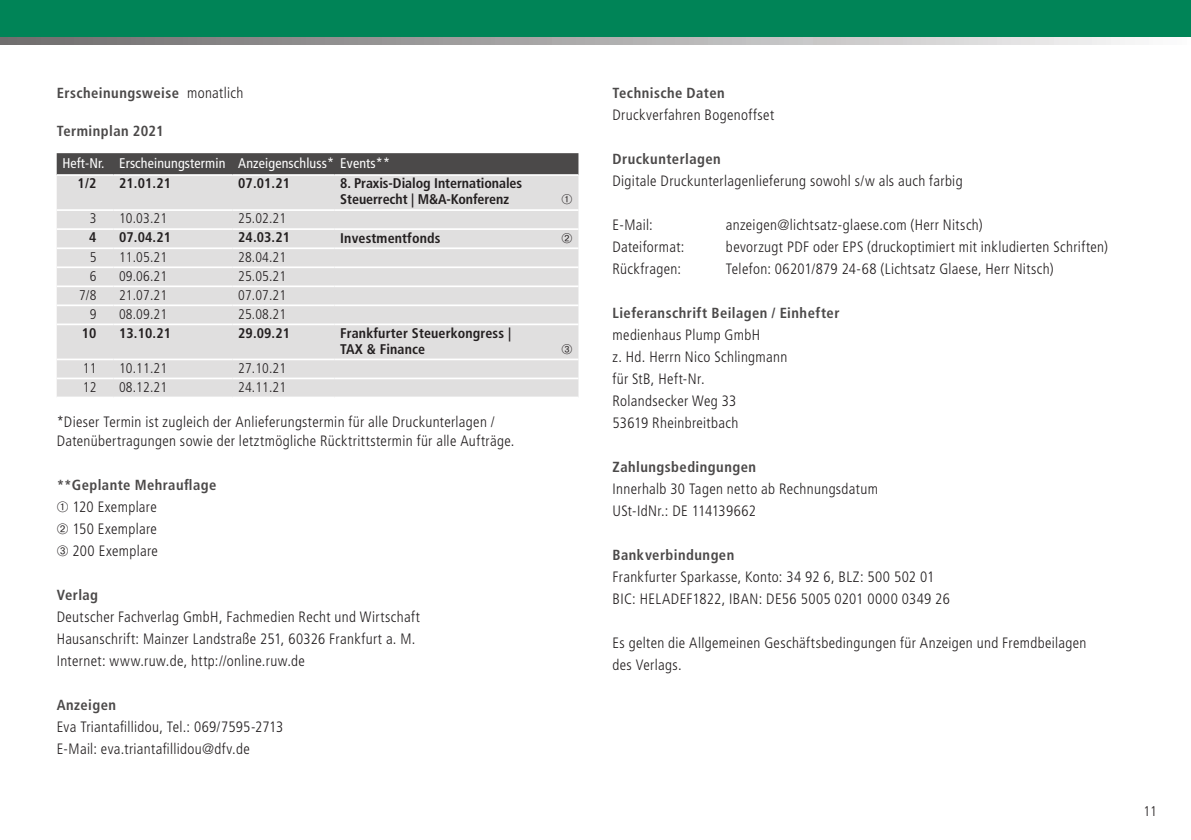
<style>
.page{position:relative;width:1191px;height:840px;background:#fff}
.page>*{position:absolute;margin:0;border:0;box-sizing:border-box;transform-origin:0 0}
.t1{font:300 condensed 15px/22px "Frutiger LT Std";letter-spacing:.02em;color:#231f20}
.t2{font:700 condensed 14.6px "Frutiger LT Std";letter-spacing:.03em;color:#4b4949}
.t3{font:700 condensed 14px/16px "Frutiger LT Std";letter-spacing:.01em;color:#231f20}
.t4{font:300 condensed 14px "Frutiger LT Std";letter-spacing:.01em;color:#231f20}
.t5{font:condensed 14px "Frutiger LT Std";letter-spacing:.01em;color:#fff}
.s1{font-weight:300;font-size:15px;color:#231f20}
</style>
<div class="page">
<svg style="left:0;top:36px;width:1191px;height:9px;background:#9daaa6"></svg>
<div style="left:0;top:0;width:1191px;height:36px;background:#008457"></div>
<div style="left:57px;top:153px;width:521px;height:21px;background:#4b4949"></div>
<div style="left:57px;top:176px;width:521px;height:220px;background:#e0dfdf"></div>
<hr style="left:57px;top:209px;width:56px;height:2px;background:#fff">
<hr style="left:113px;top:209px;width:119px;height:2px;background:#fff">
<hr style="left:232px;top:209px;width:102px;height:2px;background:#fff">
<hr style="left:334px;top:209px;width:244px;height:2px;background:#fff">
<hr style="left:57px;top:228px;width:56px;height:2px;background:#fff">
<hr style="left:113px;top:228px;width:119px;height:2px;background:#fff">
<hr style="left:232px;top:228px;width:102px;height:2px;background:#fff">
<hr style="left:334px;top:228px;width:244px;height:2px;background:#fff">
<hr style="left:57px;top:247px;width:56px;height:2px;background:#fff">
<hr style="left:113px;top:247px;width:119px;height:2px;background:#fff">
<hr style="left:232px;top:247px;width:102px;height:2px;background:#fff">
<hr style="left:334px;top:247px;width:244px;height:2px;background:#fff">
<hr style="left:57px;top:266px;width:56px;height:2px;background:#fff">
<hr style="left:113px;top:266px;width:119px;height:2px;background:#fff">
<hr style="left:232px;top:266px;width:102px;height:2px;background:#fff">
<hr style="left:334px;top:266px;width:244px;height:2px;background:#fff">
<hr style="left:57px;top:285px;width:56px;height:2px;background:#fff">
<hr style="left:113px;top:285px;width:119px;height:2px;background:#fff">
<hr style="left:232px;top:285px;width:102px;height:2px;background:#fff">
<hr style="left:334px;top:285px;width:244px;height:2px;background:#fff">
<hr style="left:57px;top:304px;width:56px;height:2px;background:#fff">
<hr style="left:113px;top:304px;width:119px;height:2px;background:#fff">
<hr style="left:232px;top:304px;width:102px;height:2px;background:#fff">
<hr style="left:334px;top:304px;width:244px;height:2px;background:#fff">
<hr style="left:57px;top:323px;width:56px;height:2px;background:#fff">
<hr style="left:113px;top:323px;width:119px;height:2px;background:#fff">
<hr style="left:232px;top:323px;width:102px;height:2px;background:#fff">
<hr style="left:334px;top:323px;width:244px;height:2px;background:#fff">
<hr style="left:57px;top:358px;width:56px;height:2px;background:#fff">
<hr style="left:113px;top:358px;width:119px;height:2px;background:#fff">
<hr style="left:232px;top:358px;width:102px;height:2px;background:#fff">
<hr style="left:334px;top:358px;width:244px;height:2px;background:#fff">
<hr style="left:57px;top:377px;width:56px;height:2px;background:#fff">
<hr style="left:113px;top:377px;width:119px;height:2px;background:#fff">
<hr style="left:232px;top:377px;width:102px;height:2px;background:#fff">
<hr style="left:334px;top:377px;width:244px;height:2px;background:#fff">
<svg style="left:562px;top:194px;width:10px;height:10px"></svg>
<svg style="left:562px;top:232px;width:10px;height:10px"></svg>
<svg style="left:562px;top:343px;width:10px;height:10px"></svg>
<p class="t2" style="left:57px;top:84px;width:188px">Erscheinungsweise <span class="s1">monatlich</span></p>
<p class="t2" style="left:57px;top:122px;width:108px">Terminplan 2021</p>
<p class="t5" style="left:62px;top:155px;width:329px">Heft-Nr. Erscheinungstermin Anzeigenschluss* Events**</p>
<p class="t3" style="left:78px;top:175px;width:20px">1/2</p>
<p class="t3" style="left:119px;top:175px;width:53px">21.01.21</p>
<p class="t3" style="left:238px;top:175px;width:53px">07.01.21</p>
<p class="t3" style="left:340px;top:175px;width:183px">8. Praxis-Dialog Internationales<br>Steuerrecht | M&amp;A-Konferenz</p>
<p class="t4" style="left:90px;top:210px;width:8px">3</p>
<p class="t4" style="left:119px;top:210px;width:50px">10.03.21</p>
<p class="t4" style="left:238px;top:210px;width:50px">25.02.21</p>
<p class="t3" style="left:89px;top:229px;width:9px">4</p>
<p class="t3" style="left:119px;top:229px;width:53px">07.04.21</p>
<p class="t3" style="left:238px;top:229px;width:53px">24.03.21</p>
<p class="t3" style="left:340px;top:229px;width:102px">Investmentfonds</p>
<p class="t4" style="left:90px;top:249px;width:8px">5</p>
<p class="t4" style="left:119px;top:249px;width:50px">11.05.21</p>
<p class="t4" style="left:238px;top:249px;width:50px">28.04.21</p>
<p class="t4" style="left:90px;top:268px;width:8px">6</p>
<p class="t4" style="left:119px;top:268px;width:50px">09.06.21</p>
<p class="t4" style="left:238px;top:268px;width:50px">25.05.21</p>
<p class="t4" style="left:79px;top:287px;width:19px">7/8</p>
<p class="t4" style="left:119px;top:287px;width:50px">21.07.21</p>
<p class="t4" style="left:238px;top:287px;width:50px">07.07.21</p>
<p class="t4" style="left:90px;top:306px;width:8px">9</p>
<p class="t4" style="left:119px;top:306px;width:50px">08.09.21</p>
<p class="t4" style="left:238px;top:306px;width:50px">25.08.21</p>
<p class="t3" style="left:82px;top:324px;width:16px">10</p>
<p class="t3" style="left:119px;top:324px;width:53px">13.10.21</p>
<p class="t3" style="left:238px;top:324px;width:53px">29.09.21</p>
<p class="t3" style="left:340px;top:324px;width:172px">Frankfurter Steuerkongress |<br>TAX &amp; Finance</p>
<p class="t4" style="left:83px;top:360px;width:15px">11</p>
<p class="t4" style="left:119px;top:360px;width:50px">10.11.21</p>
<p class="t4" style="left:238px;top:360px;width:50px">27.10.21</p>
<p class="t4" style="left:83px;top:379px;width:15px">12</p>
<p class="t4" style="left:119px;top:379px;width:50px">08.12.21</p>
<p class="t4" style="left:238px;top:379px;width:50px">24.11.21</p>
<p class="t1" style="left:57px;top:412px;width:459px;line-height:19px">*Dieser Termin ist zugleich der Anlieferungstermin für alle Druckunterlagen /<br>Datenübertragungen sowie der letztmögliche Rücktrittstermin für alle Aufträge.</p>
<p class="t2" style="left:57px;top:476px;width:161px">**Geplante Mehrauflage</p>
<p class="t1" style="left:57px;top:495px;width:103px;text-align:justify">➀ 120 Exemplare ➁ 150 Exemplare ➂ 200 Exemplare</p>
<p class="t2" style="left:57px;top:586px;width:43px">Verlag</p>
<p class="t1" style="left:57px;top:605px;width:365px">Deutscher Fachverlag GmbH, Fachmedien Recht und Wirtschaft<br>Hausanschrift: Mainzer Landstraße 251, 60326 Frankfurt a. M.<br>Internet: www.ruw.de, http://online.ruw.de</p>
<p class="t2" style="left:57px;top:696px;width:61px">Anzeigen</p>
<p class="t1" style="left:57px;top:715px;width:228px">Eva Triantafillidou, Tel.: 069/7595-2713<br>E-Mail: eva.triantafillidou@dfv.de</p>
<p class="t2" style="left:612px;top:84px;width:114px">Technische Daten</p>
<p class="t1" style="left:612px;top:103px;width:163px">Druckverfahren Bogenoffset</p>
<p class="t2" style="left:612px;top:150px;width:110px">Druckunterlagen</p>
<p class="t1" style="left:612px;top:169px;width:351px">Digitale Druckunterlagenlieferung sowohl s/w als auch farbig</p>
<p class="t1" style="left:612px;top:213px;width:42px">E-Mail:</p>
<p class="t1" style="left:726px;top:213px;width:258px">anzeigen@lichtsatz-glaese.com (Herr Nitsch)</p>
<p class="t1" style="left:612px;top:235px;width:74px">Dateiformat:</p>
<p class="t1" style="left:726px;top:235px;width:383px">bevorzugt PDF oder EPS (druckoptimiert mit inkludierten Schriften)</p>
<p class="t1" style="left:612px;top:257px;width:70px">Rückfragen:</p>
<p class="t1" style="left:726px;top:257px;width:329px">Telefon: 06201/879 24-68 (Lichtsatz Glaese, Herr Nitsch)</p>
<p class="t2" style="left:612px;top:304px;width:228px">Lieferanschrift Beilagen / Einhefter</p>
<p class="t1" style="left:612px;top:323px;width:176px">medienhaus Plump GmbH<br>z. Hd. Herrn Nico Schlingmann für StB, Heft-Nr.<br>Rolandsecker Weg 33<br>53619 Rheinbreitbach</p>
<p class="t2" style="left:612px;top:458px;width:145px">Zahlungsbedingungen</p>
<p class="t1" style="left:612px;top:477px;width:267px">Innerhalb 30 Tagen netto ab Rechnungsdatum<br>USt-IdNr.: DE 114139662</p>
<p class="t2" style="left:612px;top:546px;width:123px">Bankverbindungen</p>
<p class="t1" style="left:612px;top:565px;width:339px">Frankfurter Sparkasse, Konto: 34 92 6, BLZ: 500 502 01<br>BIC: HELADEF1822, IBAN: DE56 5005 0201 0000 0349 26</p>
<p class="t1" style="left:612px;top:631px;width:475px">Es gelten die Allgemeinen Geschäftsbedingungen für Anzeigen und Fremdbeilagen des Verlags.</p>
<p class="t4" style="left:1143px;top:803px;width:15px">11</p>
</div>
